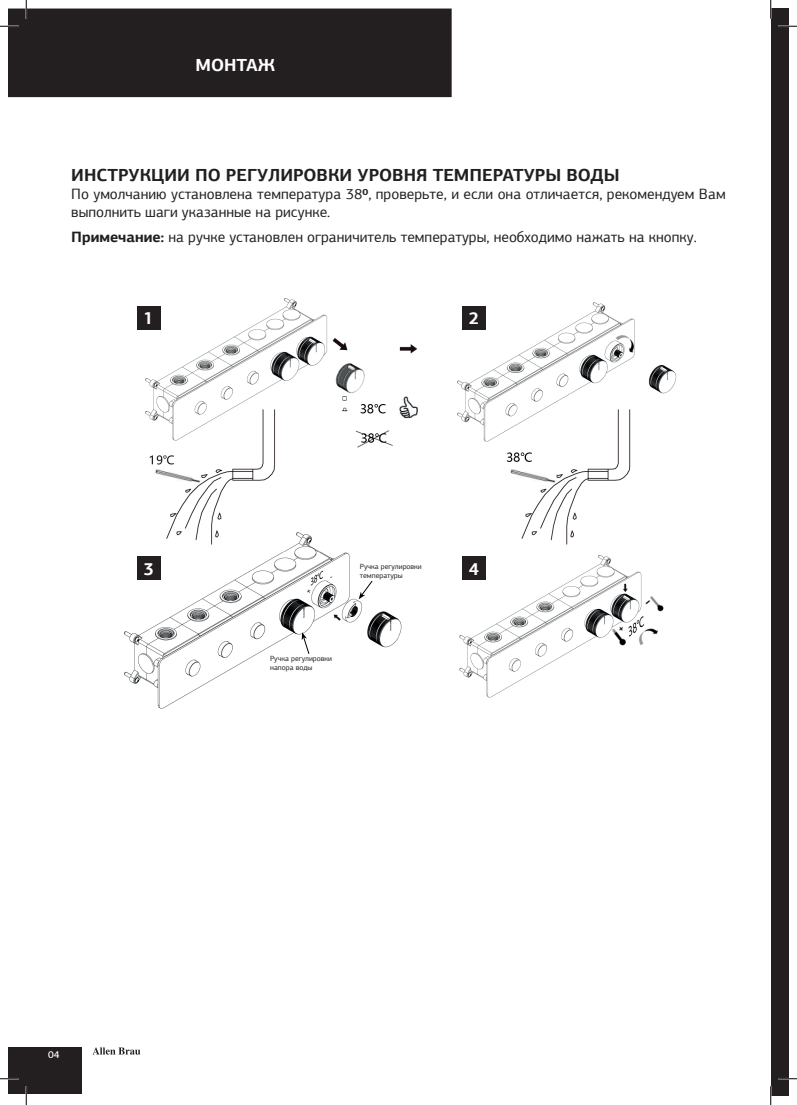
<style>
.page{position:relative;width:797px;height:1105px;background:#fff}
.page>*{position:absolute;margin:0;border:0;box-sizing:border-box;transform-origin:0 0}
.t1{font:700 17.5px "PF Agora Sans Pro";color:#231f20}
.t2{font:700 17.5px "PF Agora Sans Pro";color:#fff}
.t3{font:15px/18px "PF Agora Sans Pro";color:#231f20}
.t4{font:500 10px "PF Agora Sans Pro";color:#fff}
.t5{font:7.5px/9px "PF Agora Sans Pro";color:#231f20}
.s1{font-weight:700}
</style>
<div class="page">
<svg style="left:93px;top:1047px;width:47px;height:7px"></svg>
<div style="left:9px;top:1047px;width:73px;height:47px;background:#231f20"></div>
<div style="left:9px;top:9px;width:442px;height:88px;background:#231f20"></div>
<img style="left:124px;top:298px;width:553px;height:411px">
<div style="left:137px;top:306px;width:23px;height:24px;background:#231f20"></div>
<div style="left:137px;top:557px;width:23px;height:23px;background:#231f20"></div>
<div style="left:462px;top:306px;width:23px;height:24px;background:#231f20"></div>
<div style="left:462px;top:557px;width:23px;height:23px;background:#231f20"></div>
<div style="left:770px;top:9px;width:18px;height:1087px;background:#231f20"></div>
<svg style="left:302px;top:632px;width:7px;height:22px"></svg>
<svg style="left:358px;top:581px;width:14px;height:18px"></svg>
<svg style="left:0;top:25px;width:19px;height:2px"></svg>
<svg style="left:778px;top:25px;width:19px;height:2px"></svg>
<svg style="left:0;top:1078px;width:19px;height:1px"></svg>
<svg style="left:778px;top:1078px;width:19px;height:1px"></svg>
<svg style="left:25px;top:0;width:2px;height:19px"></svg>
<svg style="left:25px;top:1086px;width:2px;height:19px"></svg>
<svg style="left:770px;top:0;width:1px;height:19px"></svg>
<svg style="left:770px;top:1086px;width:1px;height:19px"></svg>
<p class="t2" style="left:195px;top:54px;width:81px">МОНТАЖ</p>
<p class="t1" style="left:71px;top:164px;width:550px">ИНСТРУКЦИИ ПО РЕГУЛИРОВКИ УРОВНЯ ТЕМПЕРАТУРЫ ВОДЫ</p>
<p class="t3" style="left:71px;top:185px;width:656px">По умолчанию установлена температура 38<span class="s1">0</span>, проверьте, и если она отличается, рекомендуем Вам выполнить шаги указанные на рисунке.</p>
<p class="t3" style="left:71px;top:228px;width:627px"><span class="s1">Примечание:</span> на ручке установлен ограничитель температуры, необходимо нажать на кнопку.</p>
<p class="t2" style="left:143px;top:307px;width:12px">1</p>
<p class="t2" style="left:143px;top:558px;width:12px">3</p>
<p class="t2" style="left:468px;top:307px;width:12px">2</p>
<p class="t5" style="left:360px;top:562px;width:63px">Ручка регулировки температуры</p>
<p class="t5" style="left:270px;top:654px;width:63px">Ручка регулировки напора воды</p>
<p class="t2" style="left:468px;top:558px;width:12px">4</p>
<p class="t4" style="left:48px;top:1049px;width:13px">04</p>
</div>
